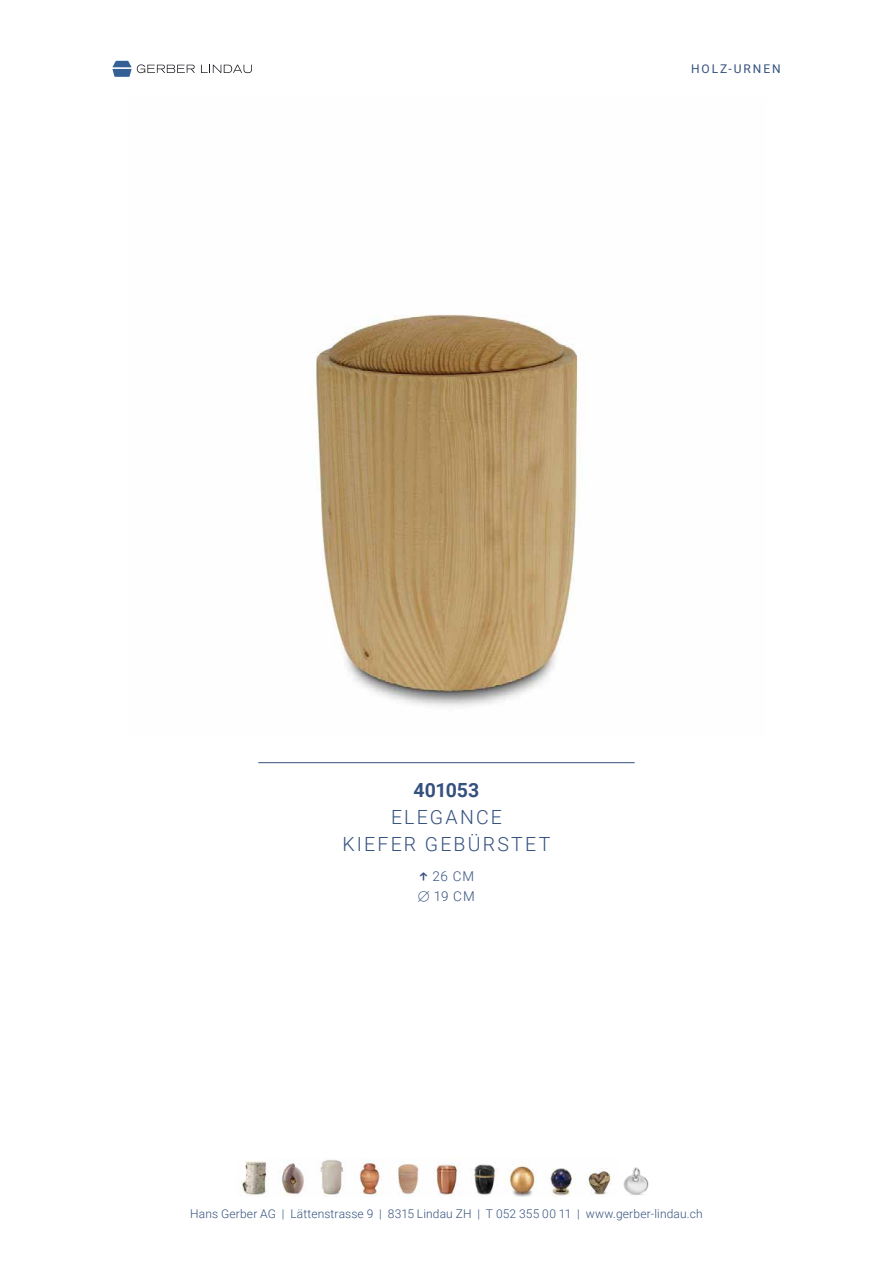
<style>
.page{position:relative;width:893px;height:1263px;background:#fff}
.page>*{position:absolute;margin:0;border:0;box-sizing:border-box;transform-origin:0 0}
.t1{font:300 19.5px/27px "Roboto";letter-spacing:.115em;color:#35517e;text-align:center}
.t2{font:700 19.5px "Roboto";letter-spacing:-.005em;color:#35517e}
.t3{font:300 13.5px/19.5px "Roboto";letter-spacing:.06em;color:#35517e;text-align:right}
.t4{font:300 12px "Roboto";letter-spacing:.01em;color:#35517e}
.t5{font:12px "Roboto";letter-spacing:.155em;color:#35517e}
</style>
<div class="page">
<svg style="left:112px;top:61px;width:83px;height:16px"></svg>
<svg style="left:201px;top:65px;width:51px;height:8px"></svg>
<hr style="left:258px;top:762px;width:377px;height:1px;background:#35517e">
<img style="left:315px;top:314px;width:266px;height:393px">
<img style="left:241px;top:1159px;width:408px;height:37px">
<p class="t5" style="left:691px;top:60px;width:91px">HOLZ-URNEN</p>
<h1 class="t2" style="left:414px;top:776px;width:67px">401053</h1>
<h1 class="t1" style="left:342px;top:803px;width:210px">ELEGANCE<br>KIEFER GEBÜRSTET</h1>
<p class="t3" style="left:418px;top:866px;width:58px">26 CM<br>∅ 19 CM</p>
<p class="t4" style="left:190px;top:1205px;width:514px">Hans Gerber AG | Lättenstrasse 9 | 8315 Lindau ZH | T 052 355 00 11 | www.gerber-lindau.ch</p>
</div>
